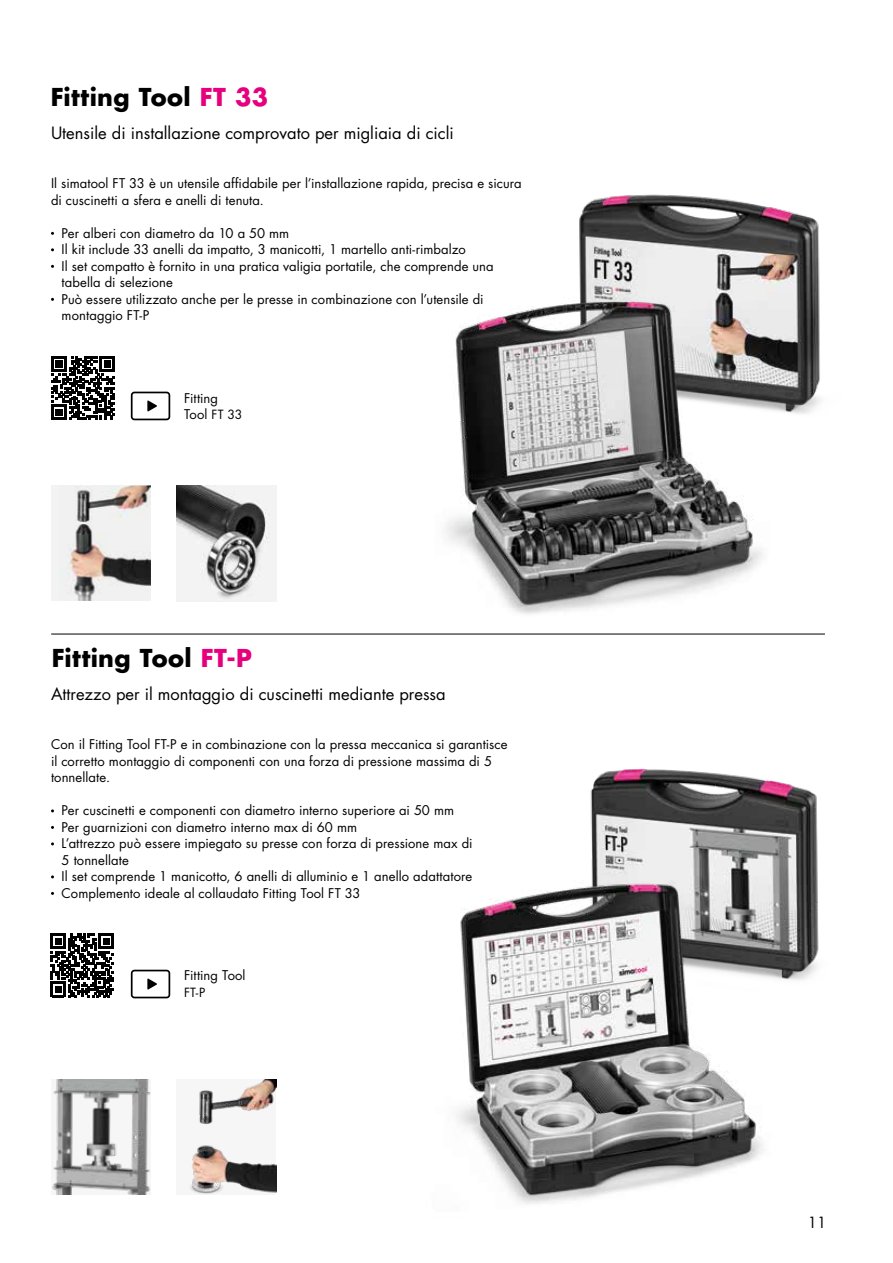
<style>
.page{position:relative;width:893px;height:1263px;background:#fff}
.page>*{position:absolute;margin:0;border:0;box-sizing:border-box;transform-origin:0 0}
.t1{font:700 24px "Futura Std";letter-spacing:.015em;color:#000}
.t2{font:16.5px "Futura Std";color:#000}
.t3{font:15px "Futura Std";color:#000}
.t4{font:13.05px/16.5px "Futura Std";letter-spacing:.005em;color:#000}
.t5{font:12.3px "Futura Std";color:#000}
.s1{color:#e6007d}
.s2{font-size:12.3px}
</style>
<div class="page">
<img style="left:52px;top:1079px;width:99px;height:116px">
<div style="left:176px;top:1079px;width:100px;height:116px;background:#f6f6f6"></div>
<img style="left:190px;top:1079px;width:86px;height:115px">
<img style="left:176px;top:485px;width:100px;height:116px">
<hr style="left:51px;top:634px;width:774px;height:1px;background:#000">
<div style="left:51px;top:485px;width:100px;height:116px;background:#f3f3f3"></div>
<img style="left:69px;top:485px;width:82px;height:116px">
<img style="left:590px;top:768px;width:229px;height:212px">
<img style="left:456px;top:865px;width:330px;height:339px">
<img style="left:579px;top:194px;width:242px;height:220px">
<img style="left:445px;top:263px;width:341px;height:351px">
<svg style="left:51px;top:356px;width:64px;height:64px"></svg>
<div style="left:49px;top:930px;width:72px;height:70px;background:linear-gradient(to right,#fff,#fff)"></div>
<svg style="left:51px;top:934px;width:63px;height:63px"></svg>
<svg style="left:131px;top:392px;width:39px;height:28px"></svg>
<svg style="left:131px;top:970px;width:39px;height:28px"></svg>
<h1 class="t1" style="left:51px;top:81px;width:219px">Fitting Tool <span class="s1">FT 33</span></h1>
<p class="t2" style="left:51px;top:122px;width:404px">Utensile di installazione comprovato per migliaia di cicli</p>
<p class="t4" style="left:51px;top:175px;width:472px">Il simatool FT 33 è un utensile affidabile per l’installazione rapida, precisa e sicura di cuscinetti a sfera e anelli di tenuta.</p>
<p class="t4" style="left:62px;top:225px;width:434px">Per alberi con diametro da 10 a 50 mm<br>Il kit include 33 anelli da impatto, 3 manicotti, 1 martello anti-rimbalzo<br>Il set compatto è fornito in una pratica valigia portatile, che comprende una tabella di selezione<br>Può essere utilizzato anche per le presse in combinazione con l’utensile di montaggio FT-P</p>
<p class="t4" style="left:184px;top:390px;width:60px">Fitting<br>Tool <span class="s2">FT 33</span></p>
<h1 class="t1" style="left:52px;top:642px;width:202px">Fitting Tool <span class="s1">FT-P</span></h1>
<p class="t2" style="left:51px;top:683px;width:396px">Attrezzo per il montaggio di cuscinetti mediante pressa</p>
<p class="t4" style="left:51px;top:736px;width:458px">Con il Fitting Tool FT-P e in combinazione con la pressa meccanica si garantisce il corretto montaggio di componenti con una forza di pressione massima di 5 tonnellate.</p>
<p class="t4" style="left:62px;top:802px;width:412px">Per cuscinetti e componenti con diametro interno superiore ai 50 mm Per guarnizioni con diametro interno max di 60 mm<br>L’attrezzo può essere impiegato su presse con forza di pressione max di 5 tonnellate<br>Il set comprende 1 manicotto, 6 anelli di alluminio e 1 anello adattatore Complemento ideale al collaudato Fitting Tool FT 33</p>
<p class="t4" style="left:184px;top:967px;width:63px">Fitting Tool</p>
<p class="t5" style="left:184px;top:984px;width:23px">FT-P</p>
<p class="t3" style="left:808px;top:1213px;width:20px">11</p>
</div>
